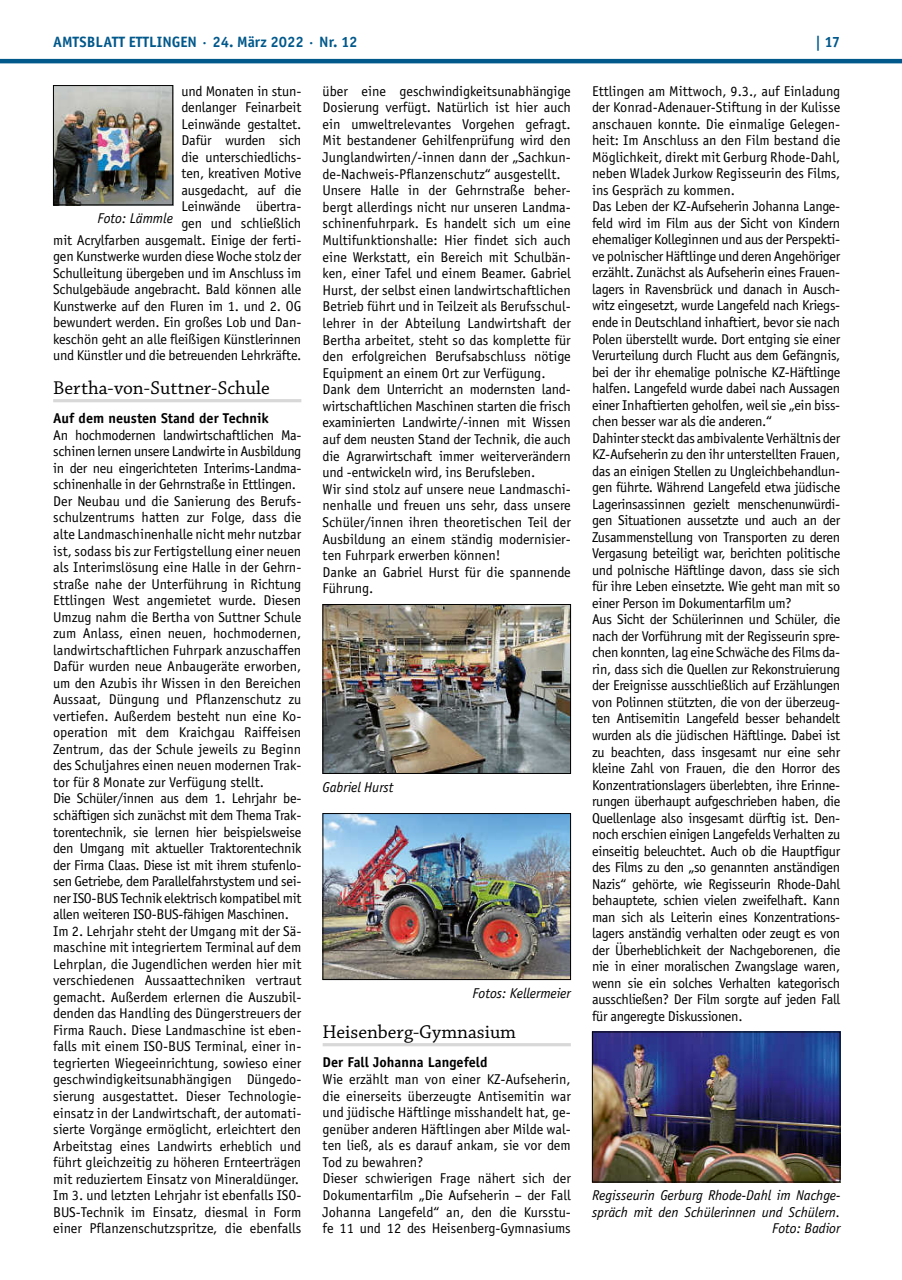
<style>
.page{position:relative;width:902px;height:1280px;background:#fff}
.page>*{position:absolute;margin:0;border:0;box-sizing:border-box;transform-origin:0 0}
.t1{font:19.5px "Chaparral Pro";color:#000}
.t2{font:700 15px "Officina Sans";color:#00588b}
.t3{font:14.25px/16.5px "Officina Sans";color:#000}
.t4{font:14.25px/16.5px "Officina Sans";letter-spacing:-.02em;color:#000;text-align:right}
.t5{font:italic 14.25px/16.5px "Officina Sans";color:#000;text-align:right}
.t6{font:700 14.25px "Officina Sans";color:#000}
</style>
<div class="page">
<hr style="left:0;top:59px;width:901px;height:4px;background:#00588b">
<hr style="left:53px;top:399px;width:248px;height:3px;background:#d8d8d9">
<hr style="left:322px;top:1043px;width:248px;height:3px;background:#d8d8d9">
<img style="left:324px;top:606px;width:244px;height:166px">
<div style="left:322px;top:604px;width:248px;height:170px;border:1px solid #000"></div>
<img style="left:324px;top:815px;width:244px;height:163px">
<div style="left:322px;top:813px;width:248px;height:167px;border:1px solid #000"></div>
<img style="left:594px;top:1034px;width:244px;height:146px">
<div style="left:592px;top:1032px;width:248px;height:150px;border:1px solid #000"></div>
<img style="left:55px;top:87px;width:116px;height:116px">
<div style="left:53px;top:85px;width:120px;height:120px;border:1px solid #000"></div>
<p class="t2" style="left:53px;top:32px;width:306px">AMTSBLATT ETTLINGEN · 24. März 2022 · Nr. 12</p>
<p class="t2" style="left:814px;top:32px;width:27px">| 17</p>
<p class="t4" style="left:53px;top:83px;width:250px">und Monaten in stun-<br>denlanger Feinarbeit<br>Leinwände gestaltet.<br>Dafür wurden sich<br>die unterschiedlichs-<br>ten, kreativen Motive<br>ausgedacht, auf die<br>Leinwände übertra-<br>gen und schließlich<br>mit Acrylfarben ausgemalt. Einige der ferti&shy;gen Kunstwerke wurden diese Woche stolz der<br>Schulleitung übergeben und im Anschluss im<br>Schulgebäude angebracht. Bald können alle<br>Kunstwerke auf den Fluren im 1. und 2. OG bewundert werden. Ein großes Lob und Dan&shy;keschön geht an alle fleißigen Künstlerinnen und Künstler und die betreuenden Lehrkräfte.</p>
<h1 class="t1" style="left:53px;top:377px;width:218px">Bertha-von-Suttner-Schule</h1>
<p class="t6" style="left:53px;top:409px;width:217px">Auf dem neusten Stand der Technik</p>
<p class="t3" style="left:53px;top:427px;width:250px">An hochmodernen landwirtschaftlichen Ma&shy;schinen lernen unsere Landwirte in Ausbildung in der neu eingerichteten Interims-Landma&shy;schinenhalle in der Gehrnstraße in Ettlingen.<br>Der Neubau und die Sanierung des Berufs&shy;schulzentrums hatten zur Folge, dass die alte Landmaschinenhalle nicht mehr nutzbar ist, sodass bis zur Fertigstellung einer neuen als Interimslösung eine Halle in der Gehrn&shy;straße nahe der Unterführung in Richtung Ettlingen West angemietet wurde. Diesen Umzug nahm die Bertha von Suttner Schule zum Anlass, einen neuen, hochmodernen, landwirtschaftlichen Fuhrpark anzuschaffen Dafür wurden neue Anbaugeräte erworben, um den Azubis ihr Wissen in den Bereichen Aussaat, Düngung und Pflanzenschutz zu vertiefen. Außerdem besteht nun eine Ko&shy;operation mit dem Kraichgau Raiffeisen Zentrum, das der Schule jeweils zu Beginn des Schuljahres einen neuen modernen Trak&shy;tor für 8 Monate zur Verfügung stellt.<br>Die Schüler/innen aus dem 1. Lehrjahr be&shy;schäftigen sich zunächst mit dem Thema Trak&shy;torentechnik, sie lernen hier beispielsweise den Umgang mit aktueller Traktorentechnik der Firma Claas. Diese ist mit ihrem stufenlo&shy;sen Getriebe, dem Parallelfahrstystem und sei&shy;ner ISO-BUS Technik elektrisch kompatibel mit allen weiteren ISO-BUS-fähigen Maschinen.<br>Im 2. Lehrjahr steht der Umgang mit der Sä&shy;maschine mit integriertem Terminal auf dem Lehrplan, die Jugendlichen werden hier mit verschiedenen Aussaattechniken vertraut gemacht. Außerdem erlernen die Auszubil&shy;denden das Handling des Düngerstreuers der Firma Rauch. Diese Landmaschine ist eben&shy;falls mit einem ISO-BUS Terminal, einer in&shy;tegrierten Wiegeeinrichtung, sowieso einer geschwindigkeitsunabhängigen Düngedo&shy;sierung ausgestattet. Dieser Technologie&shy;einsatz in der Landwirtschaft, der automati&shy;sierte Vorgänge ermöglicht, erleichtert den Arbeitstag eines Landwirts erheblich und führt gleichzeitig zu höheren Ernteerträgen mit reduziertem Einsatz von Mineraldünger.<br>Im 3. und letzten Lehrjahr ist ebenfalls ISO-BUS-Technik im Einsatz, diesmal in Form einer Pflanzenschutzspritze, die ebenfalls</p>
<p class="t3" style="left:322px;top:83px;width:250px">über eine geschwindigkeitsunabhängige Dosierung verfügt. Natürlich ist hier auch ein umweltrelevantes Vorgehen gefragt.<br>Mit bestandener Gehilfenprüfung wird den Junglandwirten/-innen dann der „Sachkun&shy;de-Nachweis-Pflanzenschutz“ ausgestellt.<br>Unsere Halle in der Gehrnstraße beher&shy;bergt allerdings nicht nur unseren Landma&shy;schinenfuhrpark. Es handelt sich um eine Multifunktionshalle: Hier findet sich auch eine Werkstatt, ein Bereich mit Schulbän&shy;ken, einer Tafel und einem Beamer. Gabriel Hurst, der selbst einen landwirtschaftlichen Betrieb führt und in Teilzeit als Berufsschul&shy;lehrer in der Abteilung Landwirtshaft der Bertha arbeitet, steht so das komplette für den erfolgreichen Berufsabschluss nötige Equipment an einem Ort zur Verfügung.<br>Dank dem Unterricht an modernsten land&shy;wirtschaftlichen Maschinen starten die frisch examinierten Landwirte/-innen mit Wissen auf dem neusten Stand der Technik, die auch die Agrarwirtschaft immer weiterverändern und -entwickeln wird, ins Berufsleben.<br>Wir sind stolz auf unsere neue Landmaschi&shy;nenhalle und freuen uns sehr, dass unsere Schüler/innen ihren theoretischen Teil der Ausbildung an einem ständig modernisier&shy;ten Fuhrpark erwerben können!<br>Danke an Gabriel Hurst für die spannende Führung.</p>
<p class="t4" style="left:592px;top:83px;width:250px;text-align:left">Ettlingen am Mittwoch, 9.3., auf Einladung der Konrad-Adenauer-Stiftung in der Kulisse anschauen konnte. Die einmalige Gelegen&shy;heit: Im Anschluss an den Film bestand die Möglichkeit, direkt mit Gerburg Rhode-Dahl, neben Wladek Jurkow Regisseurin des Films, ins Gespräch zu kommen.<br>Das Leben der KZ-Aufseherin Johanna Lange&shy;feld wird im Film aus der Sicht von Kindern ehemaliger Kolleginnen und aus der Perspekti&shy;ve polnischer Häftlinge und deren Angehöriger erzählt. Zunächst als Aufseherin eines Frauen&shy;lagers in Ravensbrück und danach in Ausch&shy;witz eingesetzt, wurde Langefeld nach Kriegs&shy;ende in Deutschland inhaftiert, bevor sie nach Polen überstellt wurde. Dort entging sie einer Verurteilung durch Flucht aus dem Gefängnis, bei der ihr ehemalige polnische KZ-Häftlinge halfen. Langefeld wurde dabei nach Aussagen einer Inhaftierten geholfen, weil sie „ein biss&shy;chen besser war als die anderen.“<br>Dahinter steckt das ambivalente Verhältnis der KZ-Aufseherin zu den ihr unterstellten Frauen, das an einigen Stellen zu Ungleichbehandlun&shy;gen führte. Während Langefeld etwa jüdische Lagerinsassinnen gezielt menschenunwürdi&shy;gen Situationen aussetzte und auch an der Zusammenstellung von Transporten zu deren Vergasung beteiligt war, berichten politische und polnische Häftlinge davon, dass sie sich für ihre Leben einsetzte. Wie geht man mit so einer Person im Dokumentarfilm um?<br>Aus Sicht der Schülerinnen und Schüler, die nach der Vorführung mit der Regisseurin spre&shy;chen konnten, lag eine Schwäche des Films da&shy;rin, dass sich die Quellen zur Rekonstruierung der Ereignisse ausschließlich auf Erzählungen von Polinnen stützten, die von der überzeug&shy;ten Antisemitin Langefeld besser behandelt wurden als die jüdischen Häftlinge. Dabei ist zu beachten, dass insgesamt nur eine sehr kleine Zahl von Frauen, die den Horror des Konzentrationslagers überlebten, ihre Erinne&shy;rungen überhaupt aufgeschrieben haben, die Quellenlage also insgesamt dürftig ist. Den&shy;noch erschien einigen Langefelds Verhalten zu einseitig beleuchtet. Auch ob die Hauptfigur des Films zu den „so genannten anständigen Nazis“ gehörte, wie Regisseurin Rhode-Dahl behauptete, schien vielen zweifelhaft. Kann man sich als Leiterin eines Konzentrations&shy;lagers anständig verhalten oder zeugt es von der Überheblichkeit der Nachgeborenen, die nie in einer moralischen Zwangslage waren, wenn sie ein solches Verhalten kategorisch ausschließen? Der Film sorgte auf jeden Fall für angeregte Diskussionen.</p>
<p class="t5" style="left:98px;top:210px;width:77px">Foto: Lämmle</p>
<p class="t5" style="left:322px;top:779px;width:72px">Gabriel Hurst</p>
<p class="t5" style="left:472px;top:985px;width:100px">Fotos: Kellermeier</p>
<h1 class="t1" style="left:322px;top:1021px;width:195px">Heisenberg-Gymnasium</h1>
<p class="t6" style="left:322px;top:1054px;width:166px">Der Fall Johanna Langefeld</p>
<p class="t3" style="left:322px;top:1071px;width:250px">Wie erzählt man von einer KZ-Aufseherin, die einerseits überzeugte Antisemitin war und jüdische Häftlinge misshandelt hat, ge&shy;genüber anderen Häftlingen aber Milde wal&shy;ten ließ, als es darauf ankam, sie vor dem Tod zu bewahren?<br>Dieser schwierigen Frage nähert sich der Dokumentarfilm „Die Aufseherin – der Fall Johanna Langefeld“ an, den die Kursstu&shy;fe 11 und 12 des Heisenberg-Gymnasiums</p>
<p class="t5" style="left:592px;top:1187px;width:250px">Regisseurin Gerburg Rhode-Dahl im Nachge&shy;spräch mit den Schülerinnen und Schülern.<br>Foto: Badior</p>
</div>
